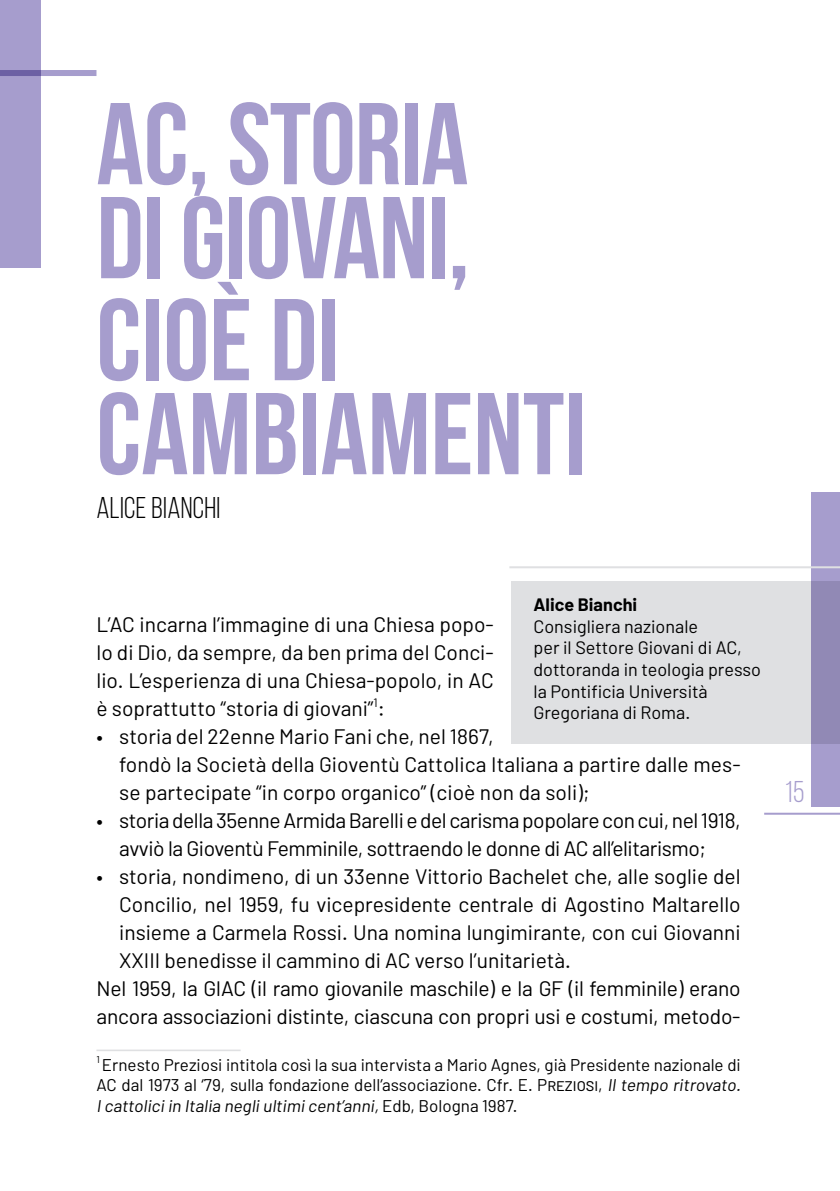
<style>
.page{position:relative;width:840px;height:1191px;background:#fff}
.page>*{position:absolute;margin:0;border:0;box-sizing:border-box;transform-origin:0 0}
.t1{font:700 116px/96.6px "Bebas Neue";color:#a69dcd}
.t2{font:30px "Bebas Neue";letter-spacing:.01em;color:#000}
.t3{font:30px "Bebas Neue";color:#a69dcd}
.t4{font:21px/28px "Barlow";color:#000;text-align:justify}
.t5{font:21px/28px "Barlow";letter-spacing:-.02em;color:#000;text-align:center}
.t6{font:18px/21.6px "Barlow";color:#000}
.t7{font:700 18px "Barlow";color:#000}
.t8{font:17px/20.4px "Barlow";color:#000}
.t9{font:10px "Barlow";color:#000}
</style>
<div class="page">
<div style="left:810px;top:492px;width:29px;height:314px;background:#a69dcd"></div>
<hr style="left:763px;top:812px;width:76px;height:2px;background:#a69dcd">
<div style="left:0;top:70px;width:96px;height:6px;background:#a69dcd"></div>
<div style="left:0;top:0;width:40px;height:268px;background:#a69dcd"></div>
<div style="left:510px;top:581px;width:329px;height:162px;background:#dfe0e2"></div>
<hr style="left:509px;top:566px;width:330px;height:2px;background:#dfe0e2">
<hr style="left:96px;top:1049px;width:144px;height:2px;background:#dfe0e2">
<h1 class="t1" style="left:96px;top:94px;width:491px">AC, STORIA<br>DI GIOVANI,<br>CIOÈ DI<br>CAMBIAMENTI</h1>
<h2 class="t2" style="left:96px;top:492px;width:125px">ALICE BIANCHI</h2>
<p class="t7" style="left:533px;top:593px;width:105px">Alice Bianchi</p>
<p class="t6" style="left:533px;top:615px;width:229px">Consigliera nazionale<br>per il Settore Giovani di AC, dottoranda in teologia presso la Pontificia Università<br>Gregoriana di Roma.</p>
<p class="t4" style="left:96px;top:610px;width:398px">L’AC incarna l’immagine di una Chiesa popo&shy;lo di Dio, da sempre, da ben prima del Conci&shy;lio. L’esperienza di una Chiesa-popolo, in AC è soprattutto “storia di giovani”<sup>1</sup>:</p>
<p class="t4" style="left:119px;top:722px;width:622px;text-align:left;text-indent:-23px">• storia del 22enne Mario Fani che, nel 1867,<br>fondò la Società della Gioventù Cattolica Italiana a partire dalle mes&shy;se partecipate “in corpo organico” (cioè non da soli);</p>
<p class="t5" style="left:96px;top:806px;width:645px">• storia della 35enne Armida Barelli e del carisma popolare con cui, nel 1918, avviò la Gioventù Femminile, sottraendo le donne di AC all’elitarismo;</p>
<p class="t4" style="left:96px;top:862px;width:645px">• storia, nondimeno, di un 33enne Vittorio Bachelet che, alle soglie del</p>
<p class="t4" style="left:119px;top:890px;width:622px">Concilio, nel 1959, fu vicepresidente centrale di Agostino Maltarello</p>
<p class="t4" style="left:119px;top:918px;width:622px">insieme a Carmela Rossi. Una nomina lungimirante, con cui Giovanni</p>
<p class="t4" style="left:119px;top:946px;width:453px">XXIII benedisse il cammino di AC verso l’unitarietà.</p>
<p class="t4" style="left:96px;top:974px;width:645px">Nel 1959, la GIAC (il ramo giovanile maschile) e la GF (il femminile) erano</p>
<p class="t4" style="left:96px;top:1002px;width:645px">ancora associazioni distinte, ciascuna con propri usi e costumi, metodo-</p>
<p class="t9" style="left:96px;top:1053px;width:5px">1</p>
<p class="t8" style="left:96px;top:1054px;width:648px;text-indent:5px">Ernesto Preziosi intitola così la sua intervista a Mario Agnes, già Presidente nazionale di<br>AC dal 1973 al ‘79, sulla fondazione dell’associazione. Cfr. E. Preziosi, Il tempo ritrovato.<br>Icattoliciin Italia negliultimicent’anni,E d b, B o l o g n a 1 9 8 7.</p>
<h2 class="t3" style="left:784px;top:775px;width:22px">15</h2>
</div>
